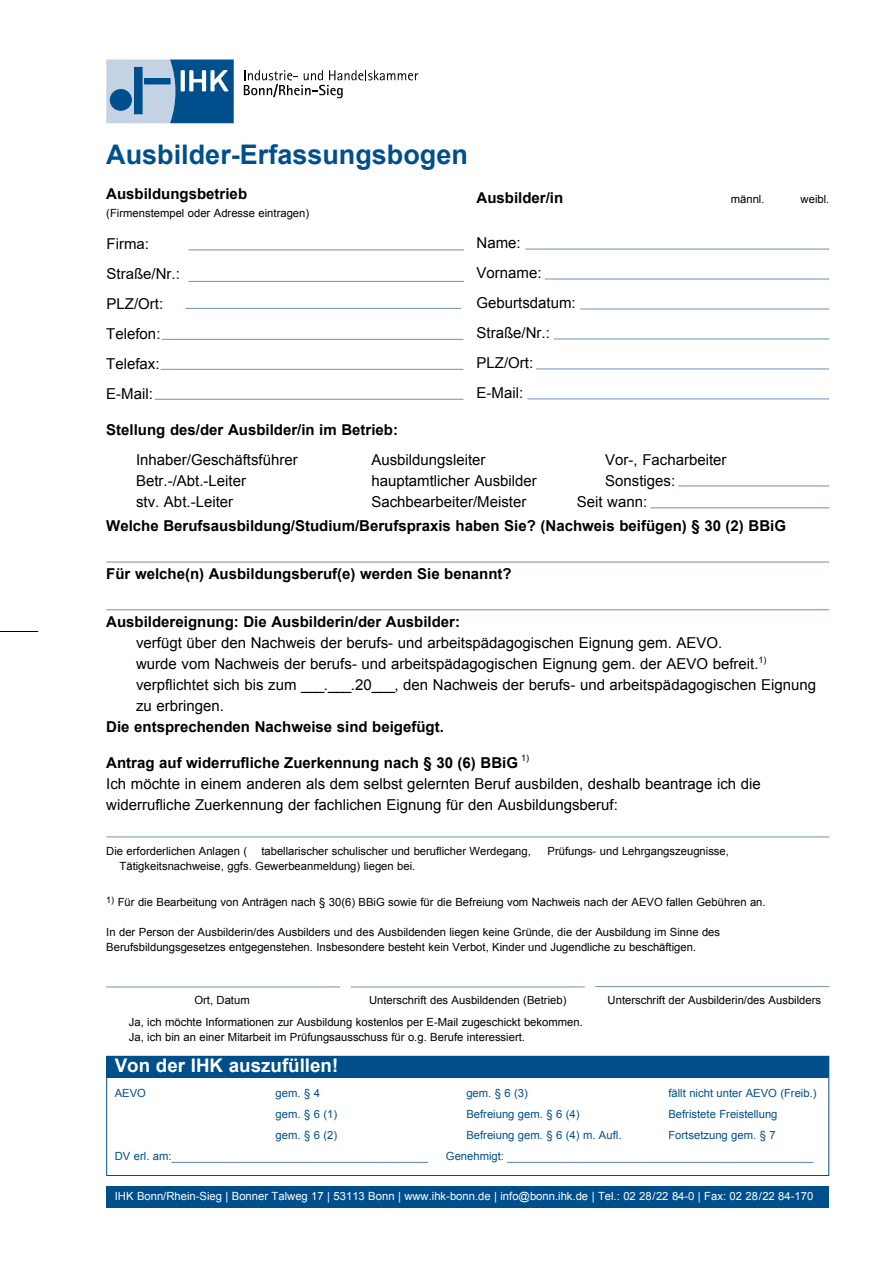
<style>
.page{position:relative;width:893px;height:1263px;background:#fff}
.page>*{position:absolute;margin:0;border:0;box-sizing:border-box;transform-origin:0 0}
.t1{font:700 27px "Arial";color:#004f8d}
.t2{font:700 18.75px "Arial";color:#fff}
.t3{font:15px/30px "Arial";color:#000}
.t4{font:700 15px "Arial";color:#000}
.t5{font:15px "Arial";color:#718fbc}
.t6{font:11.25px/15px "Arial";color:#000}
.t7{font:11.25px "Arial";color:#004f8d}
.t8{font:11.25px "Arial";color:#fff}
.t9{font:9px "Arial";color:#000}
.s1{font-size:10.5px}
.s2{font-size:11.25px;color:#004f8d}
</style>
<div class="page">
<svg style="left:106px;top:60px;width:128px;height:63px;background:#6c98bc"></svg>
<svg style="left:244px;top:70px;width:174px;height:28px"></svg>
<div style="left:110px;top:90px;width:21px;height:20px;background:#004f8d;border-radius:50%"></div>
<div style="left:110px;top:89px;width:22px;height:21px;border:1px solid #004f8d;border-radius:50%"></div>
<div style="left:135px;top:67px;width:7px;height:47px;background:#004f8d"></div>
<div style="left:134px;top:67px;width:8px;height:47px;border:1px solid #004f8d"></div>
<div style="left:145px;top:79px;width:25px;height:5px;background:#004f8d"></div>
<div style="left:106px;top:1186px;width:723px;height:22px;background:#004f8d"></div>
<hr style="left:0;top:631px;width:38px;height:1px;background:#000">
<div style="left:106px;top:1056px;width:723px;height:120px;border:1px solid #004f8d"></div>
<div style="left:106px;top:1056px;width:723px;height:21px;background:#004f8d"></div>
<hr style="left:525px;top:249px;width:304px;height:1px;background:#718fbc">
<hr style="left:545px;top:279px;width:284px;height:1px;background:#718fbc">
<hr style="left:580px;top:309px;width:249px;height:1px;background:#718fbc">
<hr style="left:554px;top:339px;width:275px;height:1px;background:#718fbc">
<hr style="left:536px;top:369px;width:293px;height:1px;background:#718fbc">
<hr style="left:527px;top:398px;width:302px;height:1px;background:#718fbc">
<hr style="left:651px;top:507px;width:178px;height:1px;background:#718fbc">
<hr style="left:678px;top:486px;width:151px;height:1px;background:#718fbc">
<hr style="left:162px;top:339px;width:301px;height:1px;background:#718fbc">
<hr style="left:161px;top:369px;width:302px;height:1px;background:#718fbc">
<hr style="left:155px;top:399px;width:308px;height:1px;background:#718fbc">
<hr style="left:106px;top:562px;width:723px;height:1px;background:#718fbc">
<hr style="left:106px;top:836px;width:723px;height:1px;background:#718fbc">
<hr style="left:106px;top:609px;width:723px;height:1px;background:#718fbc">
<hr style="left:106px;top:986px;width:234px;height:1px;background:#718fbc">
<hr style="left:351px;top:986px;width:234px;height:1px;background:#718fbc">
<hr style="left:595px;top:986px;width:234px;height:1px;background:#718fbc">
<hr style="left:188px;top:249px;width:276px;height:1px;background:#718fbc">
<hr style="left:188px;top:281px;width:276px;height:1px;background:#718fbc">
<hr style="left:185px;top:308px;width:276px;height:1px;background:#718fbc">
<h1 class="t1" style="left:106px;top:137px;width:363px">Ausbilder-Erfassungsbogen</h1>
<h3 class="t4" style="left:106px;top:184px;width:142px">Ausbildungsbetrieb</h3>
<p class="t6" style="left:106px;top:206px;width:204px">(Firmenstempel oder Adresse eintragen)</p>
<h3 class="t3" style="left:107px;top:228px;width:75px">Firma:<br>Straße/Nr.:<br>PLZ/Ort:</h3>
<h3 class="t3" style="left:106px;top:319px;width:56px;text-align:justify">Telefon:<br>Telefax:<br>E-Mail:</h3>
<h3 class="t4" style="left:476px;top:188px;width:88px">Ausbilder/in</h3>
<p class="t6" style="left:731px;top:192px;width:35px">männl<span class="s1">.</span></p>
<p class="t6" style="left:801px;top:192px;width:30px">weibl<span class="s1">.</span></p>
<h3 class="t3" style="left:476px;top:228px;width:101px">Name:<br>Vorname:<br>Geburtsdatum:<br>Straße/Nr.:<br>PLZ/Ort:<br>E-Mail:</h3>
<h3 class="t4" style="left:106px;top:420px;width:293px">Stellung des/der Ausbilder/in im Betrieb:</h3>
<h3 class="t3" style="left:136px;top:445px;width:163px">Inhaber/Geschäftsführer</h3>
<h3 class="t3" style="left:371px;top:445px;width:116px">Ausbildungsleiter</h3>
<h3 class="t3" style="left:605px;top:445px;width:123px">Vor-, Facharbeiter</h3>
<h3 class="t3" style="left:136px;top:466px;width:112px">Betr.-/Abt.-Leiter</h3>
<h3 class="t3" style="left:371px;top:466px;width:167px">hauptamtlicher Ausbilder</h3>
<h3 class="t3" style="left:605px;top:466px;width:72px">Sonstiges:</h3>
<h3 class="t3" style="left:136px;top:487px;width:99px">stv. Abt.-Leiter</h3>
<h3 class="t3" style="left:371px;top:487px;width:157px">Sachbearbeiter/Meister</h3>
<h3 class="t3" style="left:577px;top:487px;width:72px">Seit wann:</h3>
<h3 class="t4" style="left:106px;top:516px;width:681px">Welche Berufsausbildung/Studium/Berufspraxis haben Sie? (Nachweis beifügen) § 30 (2) BBiG</h3>
<h3 class="t4" style="left:106px;top:564px;width:407px">Für welche(n) Ausbildungsberuf(e) werden Sie benannt?</h3>
<h3 class="t4" style="left:106px;top:612px;width:355px">Ausbildereignung: Die Ausbilderin/der Ausbilder:</h3>
<p class="t3" style="left:136px;top:633px;width:681px;line-height:21px">verfügt über den Nachweis der berufs- und arbeitspädagogischen Eignung gem. AEVO.<br>wurde vom Nachweis der berufs- und arbeitspädagogischen Eignung gem. der AEVO befreit.<sup>1) </sup>verpflichtet sich bis zum ___.___.20___, den Nachweis der berufs- und arbeitspädagogischen Eignung zu erbringen.</p>
<h3 class="t4" style="left:106px;top:717px;width:339px">Die entsprechenden Nachweise sind beigefügt.</h3>
<h3 class="t4" style="left:106px;top:753px;width:413px">Antrag auf widerrufliche Zuerkennung nach § 30 (6) BBiG</h3>
<p class="t9" style="left:521px;top:752px;width:10px">1)</p>
<h3 class="t3" style="left:106px;top:774px;width:656px;line-height:21px">Ich möchte in einem anderen als dem selbst gelernten Beruf ausbilden, deshalb beantrage ich die widerrufliche Zuerkennung der fachlichen Eignung für den Ausbildungsberuf:</h3>
<p class="t6" style="left:106px;top:844px;width:143px">Die erforderlichen Anlagen (</p>
<p class="t6" style="left:261px;top:844px;width:271px">tabellarischer schulischer und beruflicher Werdegang,</p>
<p class="t6" style="left:548px;top:844px;width:183px">Prüfungs- und Lehrgangszeugnisse,</p>
<p class="t6" style="left:120px;top:859px;width:297px">Tätigkeitsnachweise, ggfs. Gewerbeanmeldung) liegen bei.</p>
<p class="t6" style="left:106px;top:895px;width:661px"><sup>1)</sup> Für die Bearbeitung von Anträgen nach § 30(6) BBiG sowie für die Befreiung vom Nachweis nach der AEVO fallen Gebühren an.</p>
<p class="t6" style="left:106px;top:925px;width:615px">In der Person der Ausbilderin/des Ausbilders und des Ausbildenden liegen keine Gründe, die der Ausbildung im Sinne des<br>Berufsbildungsgesetzes entgegenstehen. Insbesondere besteht kein Verbot, Kinder und Jugendliche zu beschäftigen.</p>
<p class="t6" style="left:194px;top:992px;width:57px">Ort, Datum</p>
<p class="t6" style="left:369px;top:992px;width:199px">Unterschrift des Ausbildenden (Betrieb)</p>
<p class="t6" style="left:608px;top:992px;width:215px">Unterschrift der Ausbilderin/des Ausbilders</p>
<p class="t6" style="left:129px;top:1015px;width:455px">Ja, ich möchte Informationen zur Ausbildung kostenlos per E-Mail zugeschickt bekommen.<br>Ja, ich bin an einer Mitarbeit im Prüfungsausschuss für o.g. Berufe interessiert.</p>
<h2 class="t2" style="left:115px;top:1053px;width:225px">Von der IHK auszufüllen!</h2>
<p class="t7" style="left:115px;top:1085px;width:33px">AEVO</p>
<p class="t7" style="left:276px;top:1085px;width:46px">gem. § 4</p>
<p class="t7" style="left:466px;top:1085px;width:63px">gem. § 6 (3)</p>
<p class="t7" style="left:668px;top:1085px;width:150px">fällt nicht unter AEVO (Freib.)</p>
<p class="t7" style="left:276px;top:1106px;width:63px">gem. § 6 (1)</p>
<p class="t7" style="left:466px;top:1106px;width:115px">Befreiung gem. § 6 (4)</p>
<p class="t7" style="left:668px;top:1106px;width:111px">Befristete Freistellung</p>
<p class="t7" style="left:276px;top:1127px;width:63px">gem. § 6 (2)</p>
<p class="t7" style="left:466px;top:1127px;width:157px">Befreiung gem. § 6 (4) m. Aufl.</p>
<p class="t7" style="left:668px;top:1127px;width:109px">Fortsetzung gem. § 7</p>
<h3 class="t5" style="left:115px;top:1145px;width:700px"><span class="s2">DV erl. am:</span>_______________________________ <span class="s2">Genehmigt:</span> _____________________________________</h3>
<p class="t8" style="left:115px;top:1189px;width:700px">IHK Bonn/Rhein-Sieg | Bonner Talweg 17 | 53113 Bonn | www.ihk-bonn.de | info@bonn.ihk.de | Tel.: 02 28/22 84-0 | Fax: 02 28/22 84-170</p>
</div>
